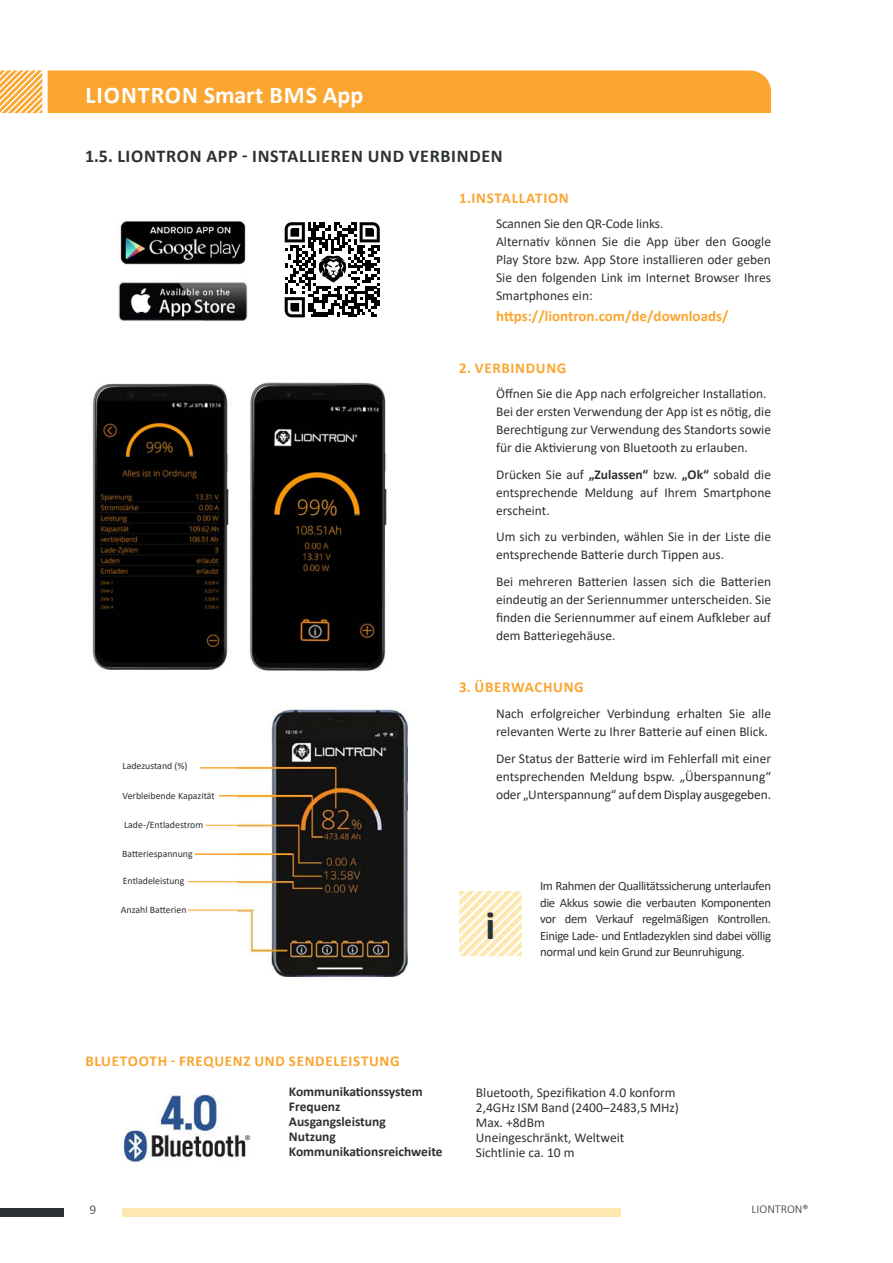
<style>
.page{position:relative;width:893px;height:1263px;background:#fff}
.page>*{position:absolute;margin:0;border:0;box-sizing:border-box;transform-origin:0 0}
.Body_Text_-_Regular{font:700 40.5px "Calibri";color:#2d3134}
.t1{font:700 24px "Calibri";letter-spacing:.035em;color:#fff}
.Subhead_Title_-_Alig{font:700 18px "Calibri";letter-spacing:.04em;color:#2d3134}
.Headline_-_Bold__Ali{font:700 15px "Calibri";letter-spacing:.045em;color:#faa631}
.Überschrift_Orange{font:700 15px "Calibri";color:#faa631}
.Body_Text_-_Regular-2{font:13.5px/18px "Calibri";color:#2d3134;text-align:justify}
.Body_Text_-_Regular-3{font:700 13.5px "Calibri";color:#2d3134}
.Folio{font:300 13.5px "Calibri";color:#2d3134}
.Body_Text_-_Regular-4{font:12.75px/16.5px "Calibri";letter-spacing:-.025em;color:#2d3134;text-align:justify}
.t2{font:300 12px "Calibri";color:#2d3134}
.text_fenster{font:9.9px "Calibri";color:#2d3134}
.s1{font-weight:700}
.s2{color:#fff}
</style>
<div class="page">
<div style="left:122px;top:1208px;width:499px;height:8px;background:#fee8b1"></div>
<div style="left:0;top:1208px;width:64px;height:8px;background:#2d3134"></div>
<div style="left:48px;top:70px;width:723px;height:43px;background:#faa631"></div>
<svg style="left:0;top:70px;width:42px;height:43px;background:#fbc479"></svg>
<svg style="left:284px;top:222px;width:96px;height:96px"></svg>
<img style="left:119px;top:282px;width:128px;height:39px">
<img style="left:120px;top:221px;width:126px;height:43px">
<svg style="left:459px;top:891px;width:63px;height:65px"></svg>
<img style="left:122px;top:1094px;width:129px;height:68px">
<img style="left:92px;top:382px;width:295px;height:289px">
<img style="left:238px;top:709px;width:170px;height:267px">
<hr style="left:188px;top:909px;width:66px;height:2px;background:#faa631">
<hr style="left:187px;top:881px;width:106px;height:1px;background:#faa631">
<hr style="left:195px;top:853px;width:98px;height:2px;background:#faa631">
<hr style="left:206px;top:825px;width:93px;height:1px;background:#faa631">
<hr style="left:219px;top:795px;width:93px;height:1px;background:#faa631">
<hr style="left:200px;top:767px;width:134px;height:2px;background:#faa631">
<p class="t1" style="left:86px;top:78px;width:279px">LIONTRON Smart BMS App</p>
<p class="Subhead_Title_-_Alig" style="left:85px;top:144px;width:419px">1.5. LIONTRON APP - INSTALLIEREN UND VERBINDEN</p>
<p class="Headline_-_Bold__Ali" style="left:459px;top:187px;width:111px">1.INSTALLATION</p>
<p class="Body_Text_-_Regular-2" style="left:496px;top:214px;width:169px">Scannen Sie den QR-Code links.</p>
<p class="Body_Text_-_Regular-2" style="left:496px;top:232px;width:276px">Alternativ können Sie die App über den Google Play Store bzw. App Store installieren oder geben Sie den folgenden Link im Internet Browser Ihres Smartphones ein:</p>
<p class="Überschrift_Orange" style="left:496px;top:305px;width:234px">https://liontron.com/de/downloads/</p>
<p class="Headline_-_Bold__Ali" style="left:459px;top:357px;width:109px">2. VERBINDUNG</p>
<p class="Body_Text_-_Regular-2" style="left:496px;top:384px;width:272px">Öffnen Sie die App nach erfolgreicher Installation.</p>
<p class="Body_Text_-_Regular-2" style="left:496px;top:402px;width:276px">Bei der ersten Verwendung der App ist es nötig, die Berechtigung zur Verwendung des Standorts sowie für die Aktivierung von Bluetooth zu erlauben.</p>
<p class="Body_Text_-_Regular-2" style="left:496px;top:465px;width:276px">Drücken Sie auf <span class="s1">„Zulassen“</span> bzw. <span class="s1">„Ok“</span> sobald die entsprechende Meldung auf Ihrem Smartphone erscheint.</p>
<p class="Body_Text_-_Regular-2" style="left:496px;top:527px;width:276px">Um sich zu verbinden, wählen Sie in der Liste die entsprechende Batterie durch Tippen aus.</p>
<p class="Body_Text_-_Regular-2" style="left:496px;top:572px;width:276px">Bei mehreren Batterien lassen sich die Batterien eindeutig an der Seriennummer unterscheiden. Sie finden die Seriennummer auf einem Aufkleber auf dem Batteriegehäuse.</p>
<p class="text_fenster" style="left:123px;top:759px;width:66px">Ladezustand (%)</p>
<p class="text_fenster" style="left:123px;top:788px;width:94px">Verbleibende Kapazität</p>
<p class="text_fenster" style="left:124px;top:818px;width:81px">Lade-/Entladestrom</p>
<p class="text_fenster" style="left:122px;top:847px;width:72px">Batteriespannung</p>
<p class="text_fenster" style="left:123px;top:874px;width:63px">Entladeleistung</p>
<p class="text_fenster" style="left:121px;top:902px;width:67px">Anzahl Batterien</p>
<p class="Headline_-_Bold__Ali" style="left:459px;top:676px;width:126px">3. ÜBERWACHUNG</p>
<p class="Body_Text_-_Regular-2" style="left:496px;top:704px;width:276px">Nach erfolgreicher Verbindung erhalten Sie alle relevanten Werte zu Ihrer Batterie auf einen Blick.</p>
<p class="Body_Text_-_Regular-2" style="left:496px;top:749px;width:276px">Der Status der Batterie wird im Fehlerfall mit einer entsprechenden Meldung bspw. „Überspannung“ oder „Unterspannung“ auf demDisplay ausgegeben.</p>
<p class="Body_Text_-_Regular" style="left:485px;top:897px;width:11px">i</p>
<p class="Body_Text_-_Regular-4" style="left:540px;top:877px;width:233px">Im Rahmen der Quallitätssicherung unterlaufen die Akkus sowie die verbauten Komponenten vor dem Verkauf regelmäßigen Kontrollen.<br>Einige Lade- und Entladezyklen sind dabei völlig normal und kein Grund zur Beunruhigung.</p>
<p class="Headline_-_Bold__Ali" style="left:85px;top:1050px;width:316px">BLUETOOTH - FREQUENZ UND SENDELEISTUNG</p>
<p class="Body_Text_-_Regular-3" style="left:289px;top:1082px;width:135px">Kommunikationssystem</p>
<p class="Body_Text_-_Regular-3" style="left:289px;top:1097px;width:53px">Frequenz</p>
<p class="Body_Text_-_Regular-3" style="left:289px;top:1112px;width:98px">Ausgangsleistung</p>
<p class="Body_Text_-_Regular-3" style="left:289px;top:1127px;width:49px">Nutzung</p>
<p class="Body_Text_-_Regular-3" style="left:289px;top:1142px;width:155px">Kommunikationsreichweite</p>
<p class="Body_Text_-_Regular-2" style="left:476px;top:1083px;width:201px">Bluetooth, Spezifikation 4.0 konform</p>
<p class="Body_Text_-_Regular-2" style="left:476px;top:1098px;width:205px">2,4GHz ISM Band (2400–2483,5 MHz)</p>
<p class="Body_Text_-_Regular-2" style="left:476px;top:1113px;width:70px">Max. +8dBm</p>
<p class="Body_Text_-_Regular-2" style="left:476px;top:1128px;width:150px">Uneingeschränkt, Weltweit</p>
<p class="Body_Text_-_Regular-2" style="left:476px;top:1143px;width:100px">Sichtlinie ca. 10 m</p>
<p class="Folio" style="left:89px;top:1201px;width:8px">9</p>
<p class="t2" style="left:751px;top:1201px;width:64px">LIONTRON®<span class="s2">L</span></p>
</div>
